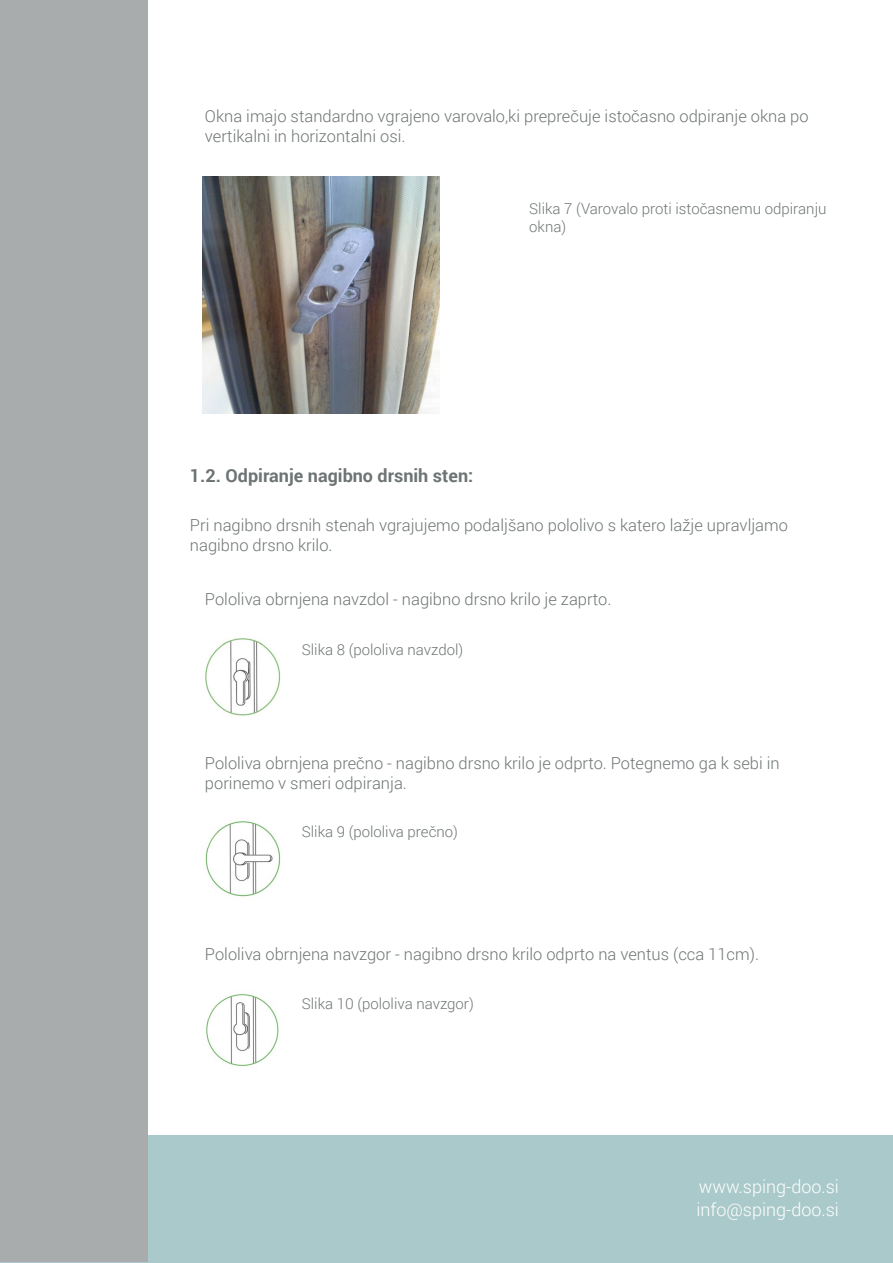
<style>
.page{position:relative;width:893px;height:1263px;background:#fff}
.page>*{position:absolute;margin:0;border:0;box-sizing:border-box;transform-origin:0 0}
.t1{font:300 18px/22.5px "Roboto";color:#fff}
.t2{font:700 18px "Roboto";color:#6e7474}
.t3{font:300 16.5px/19.8px "Roboto";color:#6e7474}
.t4{font:300 15px/18px "Roboto";color:#6e7474}
</style>
<div class="page">
<div style="left:0;top:1135px;width:892px;height:128px;background:#aac9cb"></div>
<div style="left:0;top:1px;width:147px;height:1261px;background:#a8acac"></div>
<img style="left:205px;top:638px;width:76px;height:78px">
<img style="left:205px;top:821px;width:76px;height:76px">
<img style="left:206px;top:994px;width:73px;height:73px">
<img style="left:202px;top:176px;width:238px;height:237px">
<p class="t3" style="left:205px;top:106px;width:605px">Okna imajo standardno vgrajeno varovalo,ki preprečuje istočasno odpiranje okna po vertikalni in horizontalni osi.</p>
<p class="t4" style="left:529px;top:200px;width:299px">Slika 7 (Varovalo proti istočasnemu odpiranju okna)</p>
<p class="t2" style="left:190px;top:463px;width:285px">1.2. Odpiranje nagibno drsnih sten:</p>
<p class="t3" style="left:190px;top:514px;width:599px">Pri nagibno drsnih stenah vgrajujemo podaljšano pololivo s katero lažje upravljamo nagibno drsno krilo.</p>
<p class="t3" style="left:205px;top:589px;width:408px">Pololiva obrnjena navzdol - nagibno drsno krilo je zaprto.</p>
<p class="t4" style="left:302px;top:640px;width:163px">Slika 8 (pololiva navzdol)</p>
<p class="t3" style="left:205px;top:753px;width:576px">Pololiva obrnjena prečno - nagibno drsno krilo je odprto. Potegnemo ga k sebi in porinemo v smeri odpiranja.</p>
<p class="t4" style="left:302px;top:822px;width:158px">Slika 9 (pololiva prečno)</p>
<p class="t3" style="left:205px;top:943px;width:555px">Pololiva obrnjena navzgor - nagibno drsno krilo odprto na ventus (cca 11cm).</p>
<p class="t4" style="left:302px;top:994px;width:173px">Slika 10 (pololiva navzgor)</p>
<p class="t1" style="left:696px;top:1175px;width:144px">www.sping-doo.si info@sping-doo.si</p>
</div>
